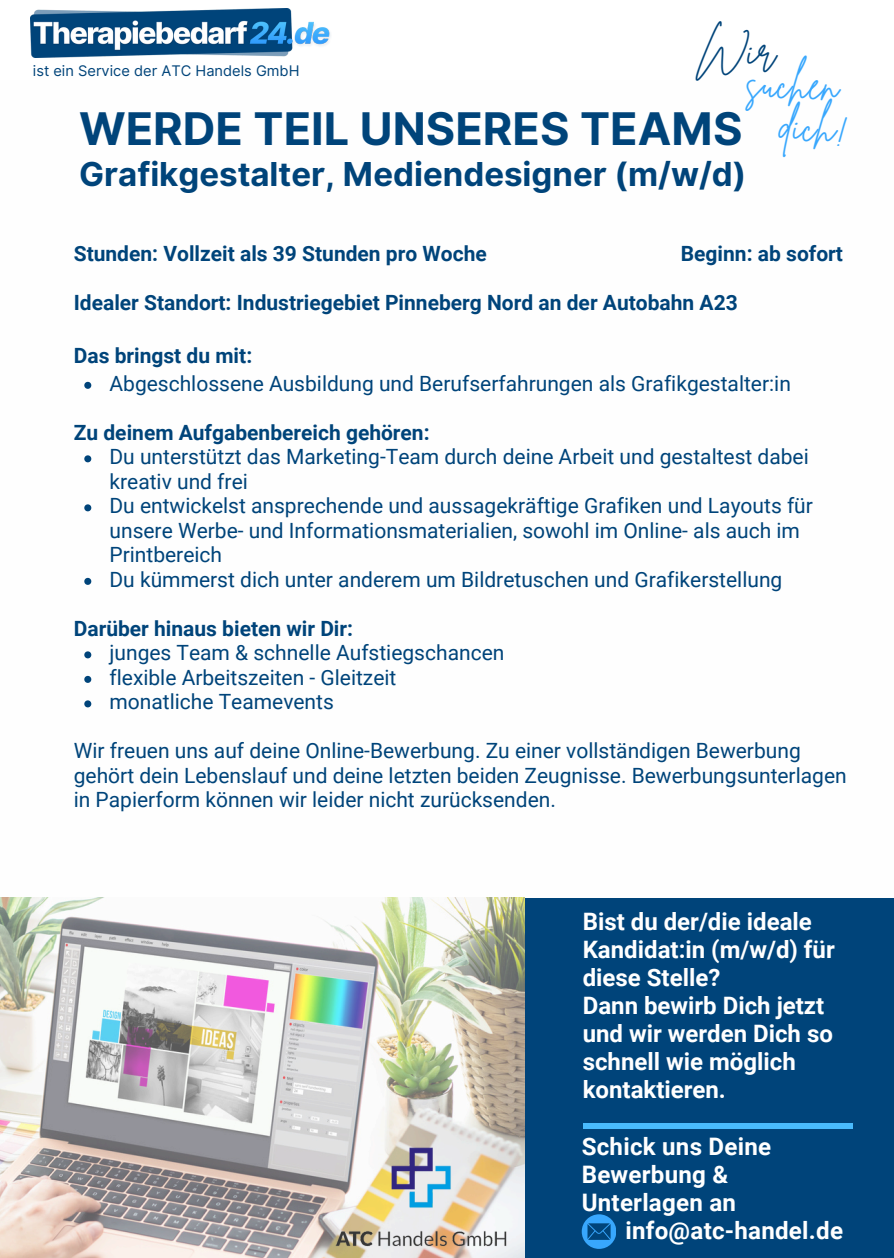
<style>
.page{position:relative;width:894px;height:1258px;background:#fff}
.page>*{position:absolute;margin:0;border:0;box-sizing:border-box;transform-origin:0 0}
.t1{font:700 45px "Inter";color:#00447a}
.t2{font:43.2px "Brittany Signature";color:#38a7fd}
.t3{font:700 33px "Inter";color:#00447a}
.t4{font:700 24px/27.9px "Roboto";color:#fff}
.t5{font:21px/24.6px "Roboto";color:#00447a}
.t6{font:700 21px "Roboto";color:#00447a}
.t7{font:14.7px "Inter";color:#00447a}
</style>
<div class="page">
<img style="left:0;top:898px;width:524px;height:360px">
<div style="left:525px;top:898px;width:368px;height:360px;background:#00447a"></div>
<div style="left:582px;top:1123px;width:270px;height:5px;background:#49bbfd"></div>
<svg style="left:84px;top:382px;width:7px;height:7px"></svg>
<svg style="left:84px;top:455px;width:7px;height:7px"></svg>
<svg style="left:84px;top:504px;width:7px;height:7px"></svg>
<svg style="left:84px;top:578px;width:7px;height:7px"></svg>
<svg style="left:84px;top:651px;width:7px;height:7px"></svg>
<svg style="left:84px;top:676px;width:7px;height:7px"></svg>
<svg style="left:84px;top:700px;width:7px;height:7px"></svg>
<img style="left:30px;top:8px;width:301px;height:50px">
<img style="left:324px;top:1146px;width:191px;height:104px">
<svg style="left:581px;top:1214px;width:34px;height:34px"></svg>
<p class="t2" style="left:747px;top:53px;width:94px;rotate:3deg">suchen</p>
<p class="t7" style="left:33px;top:62px;width:268px">ist ein Service der ATC Handels GmbH</p>
<p class="t2" style="left:781px;top:96px;width:70px;rotate:3deg">dich!</p>
<p class="t1" style="left:79px;top:102px;width:664px">WERDE TEIL UNSERES TEAMS</p>
<p class="t3" style="left:79px;top:154px;width:668px">Grafikgestalter, Mediendesigner (m/w/d)</p>
<p class="t6" style="left:74px;top:242px;width:414px">Stunden: Vollzeit als 39 Stunden pro Woche</p>
<p class="t6" style="left:680px;top:242px;width:163px">Beginn: ab sofort</p>
<h2 class="t6" style="left:74px;top:291px;width:665px">Idealer Standort: Industriegebiet Pinneberg Nord an der Autobahn A23</h2>
<h2 class="t6" style="left:74px;top:343px;width:180px">Das bringst du mit:</h2>
<h2 class="t5" style="left:109px;top:371px;width:682px">Abgeschlossene Ausbildung und Berufserfahrungen als Grafikgestalter:in</h2>
<h1 class="t6" style="left:74px;top:420px;width:357px">Zu deinem Aufgabenbereich gehören:</h1>
<h3 class="t5" style="left:109px;top:445px;width:700px">Du unterstützt das Marketing-Team durch deine Arbeit und gestaltest dabei kreativ und frei</h3>
<h5 class="t5" style="left:109px;top:494px;width:704px">Du entwickelst ansprechende und aussagekräftige Grafiken und Layouts für unsere Werbe- und Informationsmaterialien, sowohl im Online- als auch im<br>Printbereich</h5>
<h5 class="t5" style="left:109px;top:567px;width:674px">Du kümmerst dich unter anderem um Bildretuschen und Grafikerstellung</h5>
<h5 class="t6" style="left:74px;top:616px;width:281px">Darüber hinaus bieten wir Dir:</h5>
<p class="t5" style="left:109px;top:641px;width:396px">junges Team &amp; schnelle Aufstiegschancen</p>
<h5 class="t5" style="left:109px;top:665px;width:288px">flexible Arbeitszeiten - Gleitzeit</h5>
<p class="t5" style="left:109px;top:690px;width:226px">monatliche Teamevents</p>
<p class="t5" style="left:74px;top:739px;width:774px">Wir freuen uns auf deine Online-Bewerbung. Zu einer vollständigen Bewerbung gehört dein Lebenslauf und deine letzten beiden Zeugnisse. Bewerbungsunterlagen in Papierform können wir leider nicht zurücksenden.</p>
<p class="t4" style="left:582px;top:908px;width:253px">Bist du der/die ideale<br>Kandidat:in (m/w/d) für diese Stelle?<br>Dann bewirb Dich jetzt und wir werden Dich so schnell wie möglich kontaktieren.</p>
<p class="t4" style="left:581px;top:1132px;width:191px">Schick uns Deine</p>
<p class="t4" style="left:581px;top:1160px;width:148px">Bewerbung &amp;</p>
<p class="t4" style="left:581px;top:1188px;width:156px">Unterlagen an</p>
<p class="t4" style="left:625px;top:1217px;width:219px">info@atc-handel.de</p>
</div>
